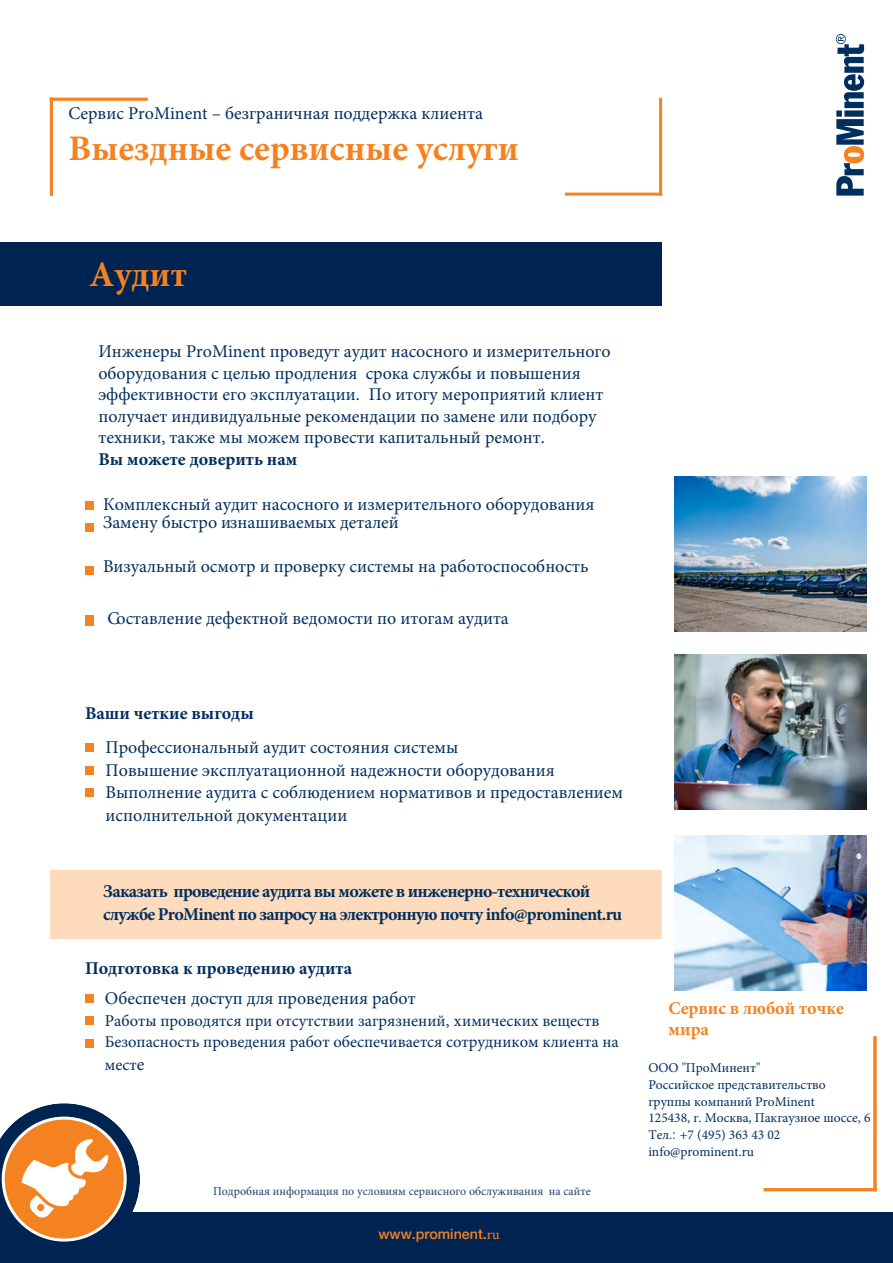
<style>
.page{position:relative;width:893px;height:1263px;background:#fff}
.page>*{position:absolute;margin:0;border:0;box-sizing:border-box;transform-origin:0 0}
.t1{font:700 36px "Minion Pro";color:#f58220}
.t2{font:18px/21.6px "Minion Pro";color:#002e5e}
.t3{font:700 18px/22.5px "Minion Pro";letter-spacing:-.04em;color:#002e5e}
.t4{font:700 18px "Minion Pro";color:#002e5e}
.t5{font:700 18px/21.6px "Minion Pro";color:#f58220}
.t6{font:16.5px/21.9px "Minion Pro";color:#002e5e}
.t7{font:500 14.25px "Helvetica Neue";color:#f58220}
.t8{font:13.5px/17px "Minion Pro";color:#002e5e}
.t9{font:12px "Minion Pro";color:#1e416a}
.s1{font-size:18px}
.s2{font-family:"Minion Pro";font-weight:400}
.s3{font-family:"Helvetica Neue";font-weight:300}
</style>
<div class="page">
<svg style="left:836px;top:34px;width:28px;height:162px"></svg>
<hr style="left:659px;top:98px;width:3px;height:98px;background:#f58220">
<hr style="left:564px;top:193px;width:98px;height:3px;background:#f58220">
<div style="left:0;top:1212px;width:893px;height:51px;background:#002451"></div>
<svg style="left:0;top:1103px;width:140px;height:139px"></svg>
<img style="left:675px;top:836px;width:191px;height:154px">
<img style="left:675px;top:655px;width:191px;height:155px">
<img style="left:675px;top:477px;width:191px;height:154px">
<div style="left:85px;top:502px;width:9px;height:8px;background:#f58220"></div>
<div style="left:85px;top:523px;width:9px;height:8px;background:#f58220"></div>
<div style="left:85px;top:566px;width:9px;height:8px;background:#f58220"></div>
<div style="left:85px;top:615px;width:9px;height:10px;background:#f58220"></div>
<div style="left:85px;top:743px;width:9px;height:9px;background:#f58220"></div>
<div style="left:85px;top:766px;width:9px;height:8px;background:#f58220"></div>
<div style="left:85px;top:788px;width:9px;height:9px;background:#f58220"></div>
<div style="left:85px;top:994px;width:9px;height:8px;background:#f58220"></div>
<div style="left:85px;top:1016px;width:9px;height:9px;background:#f58220"></div>
<div style="left:85px;top:1039px;width:9px;height:8px;background:#f58220"></div>
<div style="left:50px;top:871px;width:611px;height:68px;background:#fddbbc"></div>
<hr style="left:764px;top:1188px;width:112px;height:3px;background:#f58220">
<hr style="left:873px;top:1036px;width:3px;height:155px;background:#f58220">
<hr style="left:50px;top:98px;width:3px;height:98px;background:#f58220">
<hr style="left:50px;top:98px;width:98px;height:3px;background:#f58220">
<div style="left:0;top:242px;width:661px;height:64px;background:#002451"></div>
<p class="t2" style="left:69px;top:102px;width:416px">Сервис ProMinent – безграничная поддержка клиента</p>
<h1 class="t1" style="left:69px;top:123px;width:452px">Выездные сервисные услуги</h1>
<h1 class="t1" style="left:89px;top:249px;width:99px">Аудит</h1>
<p class="t2" style="left:98px;top:340px;width:514px">Инженеры ProMinent проведут аудит насосного и измерительного оборудования с целью продления срока службы и повышения эффективности его эксплуатации. По итогу мероприятий клиент получает индивидуальные рекомендации по замене или подбору техники, также мы можем провести капитальный ремонт.</p>
<p class="t4" style="left:98px;top:447px;width:200px">Вы можете доверить нам</p>
<p class="t2" style="left:103px;top:495px;width:493px;line-height:18.3px">Комплексный аудит насосного и измерительного оборудования<br>Замену быстро изнашиваемых деталей</p>
<p class="t2" style="left:103px;top:556px;width:487px">Визуальный осмотр и проверку системы на работоспособность</p>
<p class="t2" style="left:108px;top:608px;width:403px">Составление дефектной ведомости по итогам аудита</p>
<p class="t4" style="left:85px;top:701px;width:170px">Ваши четкие выгоды</p>
<p class="t2" style="left:106px;top:735px;width:519px;line-height:23px">Профессиональный аудит состояния системы<br>Повышение эксплуатационной надежности оборудования Выполнение аудита с соблюдением нормативов и предоставлением исполнительной документации</p>
<p class="t3" style="left:103px;top:880px;width:520px">Заказать проведение аудита вы можете в инженерно-технической службе ProMinent по запросу на электронную почту info@prominent.ru</p>
<p class="t4" style="left:85px;top:956px;width:269px">Подготовка к проведению аудита</p>
<p class="t2" style="left:105px;top:988px;width:312px">Обеспечен доступ для проведения работ</p>
<p class="t6" style="left:105px;top:1010px;width:515px">Работы проводятся при отсутствии загрязнений, химических веществ<br>Безопасность проведения работ обеспечивается сотрудником клиента на мест<span class="s1">е</span></p>
<p class="t9" style="left:213px;top:1183px;width:379px">Подробная информация по условиям сервисного обслуживания на сайте</p>
<p class="t7" style="left:378px;top:1225px;width:123px">www.prominent.<span class="s2">ru</span></p>
<p class="t5" style="left:668px;top:997px;width:177px">Сервис в любой точке мира</p>
<p class="t8" style="left:648px;top:1059px;width:224px">ООО "ПроМинент"<br>Российское представительство группы компаний ProMinent<br>125438, г. Москва, Пакгаузное шоссе, 6<br>Тел.<span class="s3">:</span> +7 (495) 363 43 02 info@prominent.ru</p>
</div>
